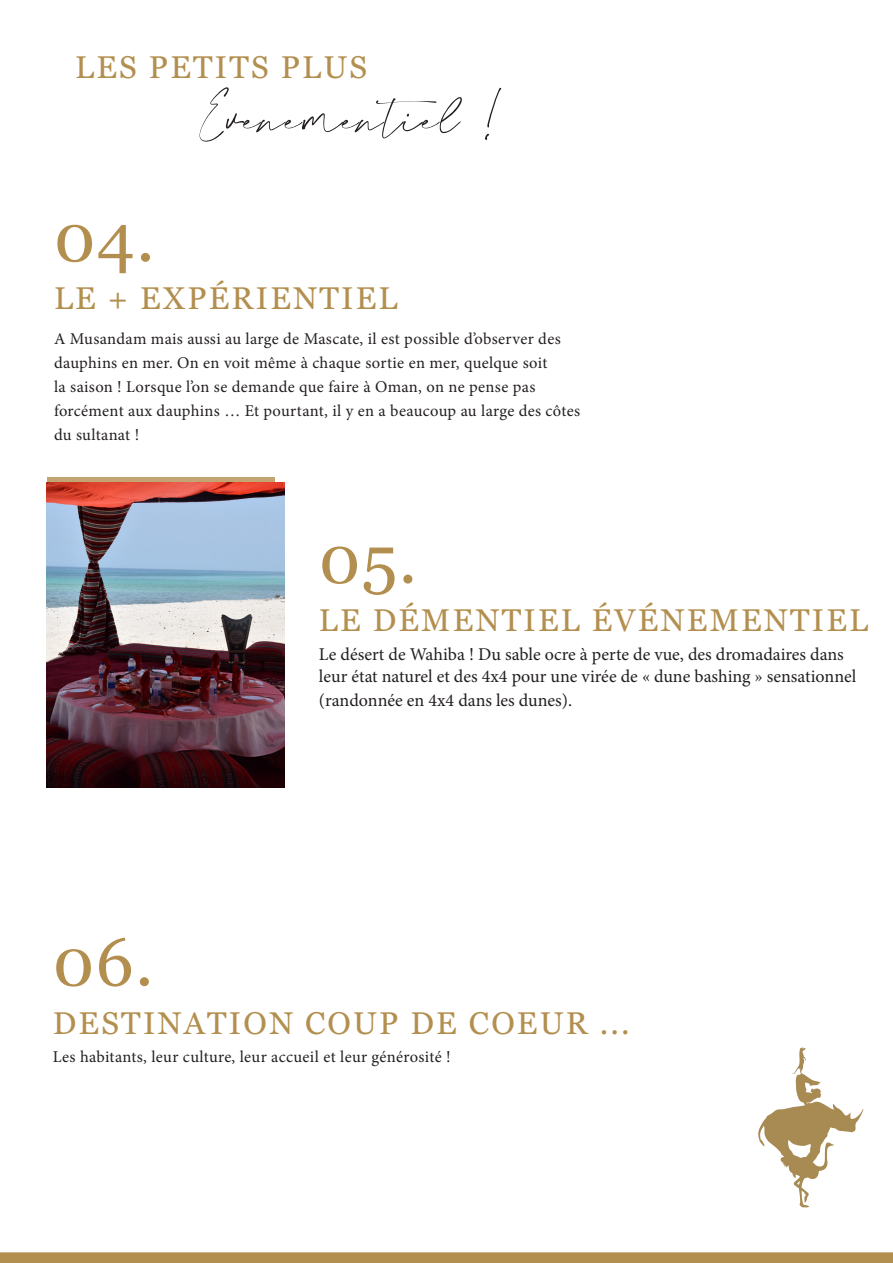
<style>
.page{position:relative;width:893px;height:1263px;background:#fff}
.page>*{position:absolute;margin:0;border:0;box-sizing:border-box;transform-origin:0 0}
.t1{font:67.5px "Collection Free";letter-spacing:.02em;color:#231f20}
.t2{font:67.5px "Georgia";color:#b38f4f}
.t3{font:31.5px "Georgia";letter-spacing:.07em;color:#b38f4f}
.t4{font:18px/21.6px "Minion Pro";color:#231f20}
.t5{font:16.5px/24px "Minion Pro";letter-spacing:.02em;color:#231f20}
</style>
<div class="page">
<img style="left:47px;top:482px;width:238px;height:305px">
<svg style="left:758px;top:1047px;width:105px;height:160px"></svg>
<div style="left:2px;top:1254px;width:889px;height:7px;background:#b38f4f"></div>
<div style="left:0;top:1252px;width:893px;height:11px;border:4px solid #b38f4f"></div>
<p class="t3" style="left:75px;top:44px;width:293px">LES PETITS PLUS</p>
<p class="t1" style="left:197px;top:81px;width:309px">Évenementiel !</p>
<p class="t2" style="left:54px;top:189px;width:102px">04.</p>
<p class="t3" style="left:54px;top:275px;width:345px">LE + EXPÉRIENTIEL</p>
<p class="t5" style="left:54px;top:326px;width:528px">A Musandam mais aussi au large de Mascate, il est possible d’observer des dauphins en mer. On en voit même à chaque sortie en mer, quelque soit<br>la saison ! Lorsque l’on se demande que faire à Oman, on ne pense pas forcément aux dauphins … Et pourtant, il y en a beaucoup au large des côtes du sultanat !</p>
<p class="t2" style="left:319px;top:510px;width:100px">05.</p>
<p class="t3" style="left:319px;top:597px;width:551px">LE DÉMENTIEL ÉVÉNEMENTIEL</p>
<p class="t2" style="left:53px;top:913px;width:102px">06.</p>
<p class="t4" style="left:319px;top:644px;width:539px">Le désert de Wahiba ! Du sable ocre à perte de vue, des dromadaires dans leur état naturel et des 4x4 pour une virée de « dune bashing » sensationnel</p>
<p class="t4" style="left:319px;top:689px;width:255px">(randonnée en 4x4 dans les dunes).</p>
<p class="t3" style="left:53px;top:1000px;width:578px">DESTINATION COUP DE COEUR ...</p>
<p class="t5" style="left:53px;top:1045px;width:399px">Les habitants, leur culture, leur accueil et leur générosité !</p>
</div>
